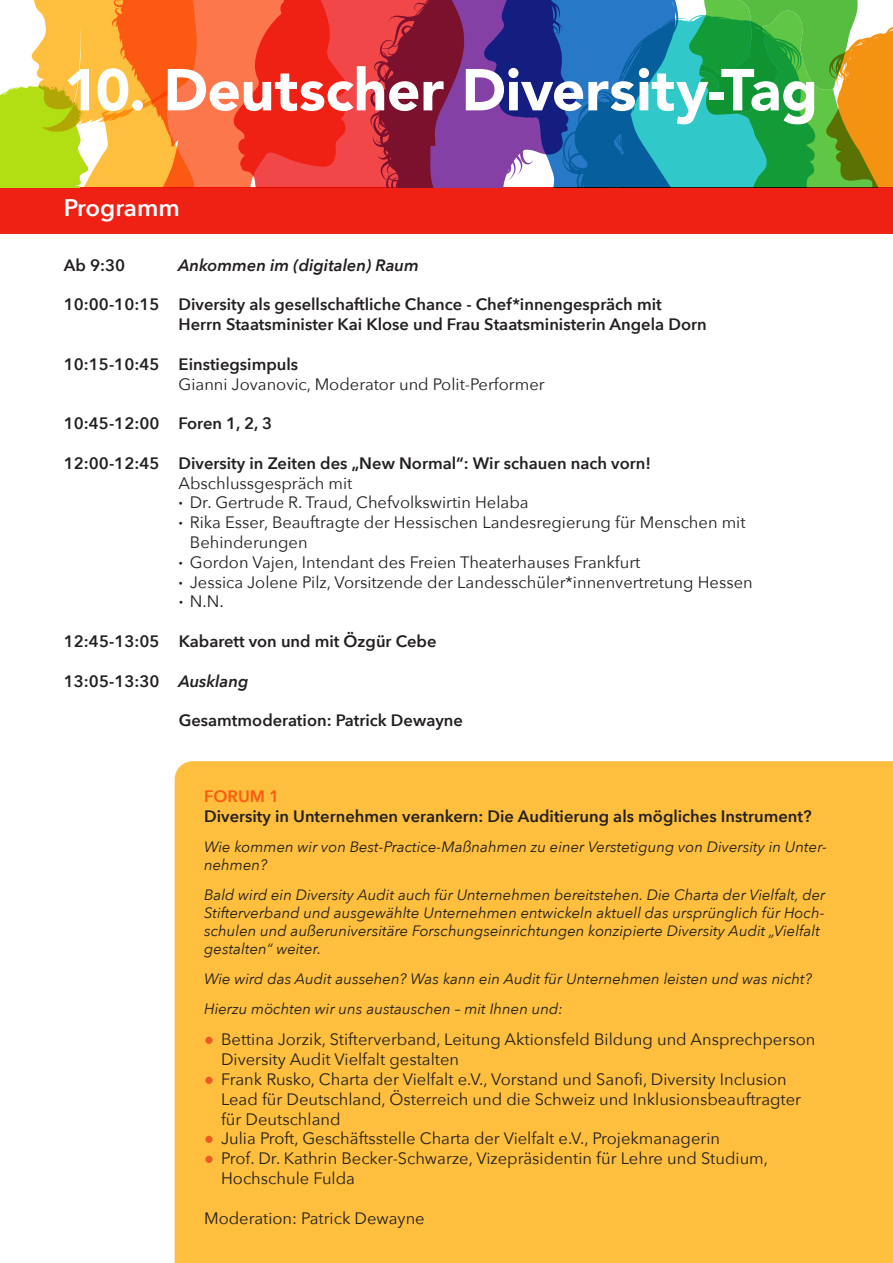
<style>
.page{position:relative;width:893px;height:1263px;background:#fff}
.page>*{position:absolute;margin:0;border:0;box-sizing:border-box;transform-origin:0 0}
.t1{font:900 58.5px "Avenir";letter-spacing:-.005em;color:#fff}
.t2{font:600 24px "Avenir Next";color:#fff}
.t3{font:16.5px/19.8px "Avenir Next";color:#231f20}
.t4{font:600 16.5px/19.8px "Avenir Next";color:#231f20}
.t5{font:italic 600 16.5px "Avenir Next";color:#231f20}
.t6{font:600 16.5px "Avenir Next";color:#fc5912}
.t7{font:italic 15px/18px "Avenir Next";color:#231f20}
.s1{font-family:"Helvetica Neue";font-weight:700}
.s2{font-style:italic}
.s3{font-family:"Helvetica";color:#ea5a22}
</style>
<div class="page">
<div style="left:0;top:187px;width:893px;height:47px;background:#ef2115"></div>
<div style="left:175px;top:761px;width:718px;height:502px;background:#febf3e"></div>
<div style="left:347px;top:0;width:23px;height:187px;background:#f14748"></div>
<svg style="left:370px;top:0;width:523px;height:187px;background:#587677"></svg>
<svg style="left:0;top:0;width:347px;height:187px;background:#f0843d"></svg>
<h1 class="t1" style="left:64px;top:55px;width:756px">10. Deutscher Diversity-Tag</h1>
<h2 class="t2" style="left:64px;top:187px;width:117px">Programm</h2>
<p class="t4" style="left:64px;top:255px;width:63px">Ab 9:30</p>
<p class="t5" style="left:179px;top:251px;width:242px">Ankommen im (digitalen) Raum</p>
<p class="t4" style="left:179px;top:294px;width:530px;text-indent:-115px">10:00-10:15 Diversity als gesellschaftliche Chance - Chef*innengespräch mit<br>Herrn Staatsminister Kai Klose und Frau Staatsministerin Angela Dorn</p>
<p class="t4" style="left:64px;top:354px;width:236px">10:15-10:45 Einstiegsimpuls</p>
<p class="t3" style="left:179px;top:373px;width:368px">Gianni Jovanovic, Moderator und Polit-Performer</p>
<p class="t4" style="left:64px;top:413px;width:210px">10:45-12:00 Foren 1, 2, 3</p>
<p class="t4" style="left:64px;top:453px;width:589px">12:00-12:45 Diversity in Zeiten des „New Normal“: Wir schauen nach vorn!</p>
<p class="t3" style="left:179px;top:472px;width:175px">Abschlussgespräch mit</p>
<p class="t3" style="left:179px;top:492px;width:352px"><span class="s1">·</span> Dr. Gertrude R. Traud, Chefvolkswirtin Helaba</p>
<p class="t3" style="left:179px;top:512px;width:568px"><span class="s1">·</span> Rika Esser, Beauftragte der Hessischen Landesregierung für Menschen mit</p>
<p class="t3" style="left:190px;top:532px;width:119px">Behinderungen</p>
<p class="t3" style="left:179px;top:551px;width:463px"><span class="s1">·</span> Gordon Vajen, Intendant des Freien Theaterhauses Frankfurt</p>
<p class="t3" style="left:179px;top:571px;width:576px"><span class="s1">·</span> Jessica Jolene Pilz, Vorsitzende der Landesschüler*innenvertretung Hessen</p>
<p class="t3" style="left:179px;top:591px;width:46px"><span class="s1">·</span> N.N.</p>
<p class="t4" style="left:64px;top:631px;width:374px">12:45-13:05 Kabarett von und mit Özgür Cebe</p>
<p class="t4" style="left:64px;top:670px;width:186px">13:05-13:30 <span class="s2">Ausklang</span></p>
<p class="t4" style="left:179px;top:710px;width:286px">Gesamtmoderation: Patrick Dewayne</p>
<p class="t6" style="left:204px;top:782px;width:76px">FORUM 1</p>
<p class="t4" style="left:204px;top:805px;width:609px">Diversity in Unternehmen verankern: Die Auditierung als mögliches Instrument?</p>
<p class="t7" style="left:204px;top:837px;width:624px">Wie kommen wir von Best-Practice-Maßnahmen zu einer Verstetigung von Diversity in Unter&shy;nehmen?</p>
<p class="t7" style="left:204px;top:885px;width:623px">Bald wird ein Diversity Audit auch für Unternehmen bereitstehen. Die Charta der Vielfalt, der Stifterverband und ausgewählte Unternehmen entwickeln aktuell das ursprünglich für Hoch&shy;schulen und außeruniversitäre Forschungseinrichtungen konzipierte Diversity Audit „Vielfalt gestalten“ weiter.</p>
<p class="t7" style="left:204px;top:963px;width:609px;line-height:30px">Wie wird das Audit aussehen? Was kann ein Audit für Unternehmen leisten und was nicht?<br>Hierzu möchten wir uns austauschen – mit Ihnen und:</p>
<p class="t3" style="left:221px;top:1029px;width:596px;text-indent:-17px"><span class="s3">●</span> Bettina Jorzik, Stifterverband, Leitung Aktionsfeld Bildung und Ansprechperson<br>Diversity Audit Vielfalt gestalten</p>
<p class="t3" style="left:221px;top:1069px;width:582px;text-indent:-17px"><span class="s3">●</span> Frank Rusko, Charta der Vielfalt e.V., Vorstand und Sanofi, Diversity Inclusion<br>Lead für Deutschland, Österreich und die Schweiz und Inklusionsbeauftragter für Deutschland</p>
<p class="t3" style="left:204px;top:1128px;width:518px"><span class="s3">●</span> Julia Proft, Geschäftsstelle Charta der Vielfalt e.V., Projekmanagerin</p>
<p class="t3" style="left:221px;top:1148px;width:548px;text-indent:-17px"><span class="s3">●</span> Prof. Dr. Kathrin Becker-Schwarze, Vizepräsidentin für Lehre und Studium,<br>Hochschule Fulda</p>
<p class="t3" style="left:204px;top:1207px;width:222px">Moderation: Patrick Dewayne</p>
</div>
